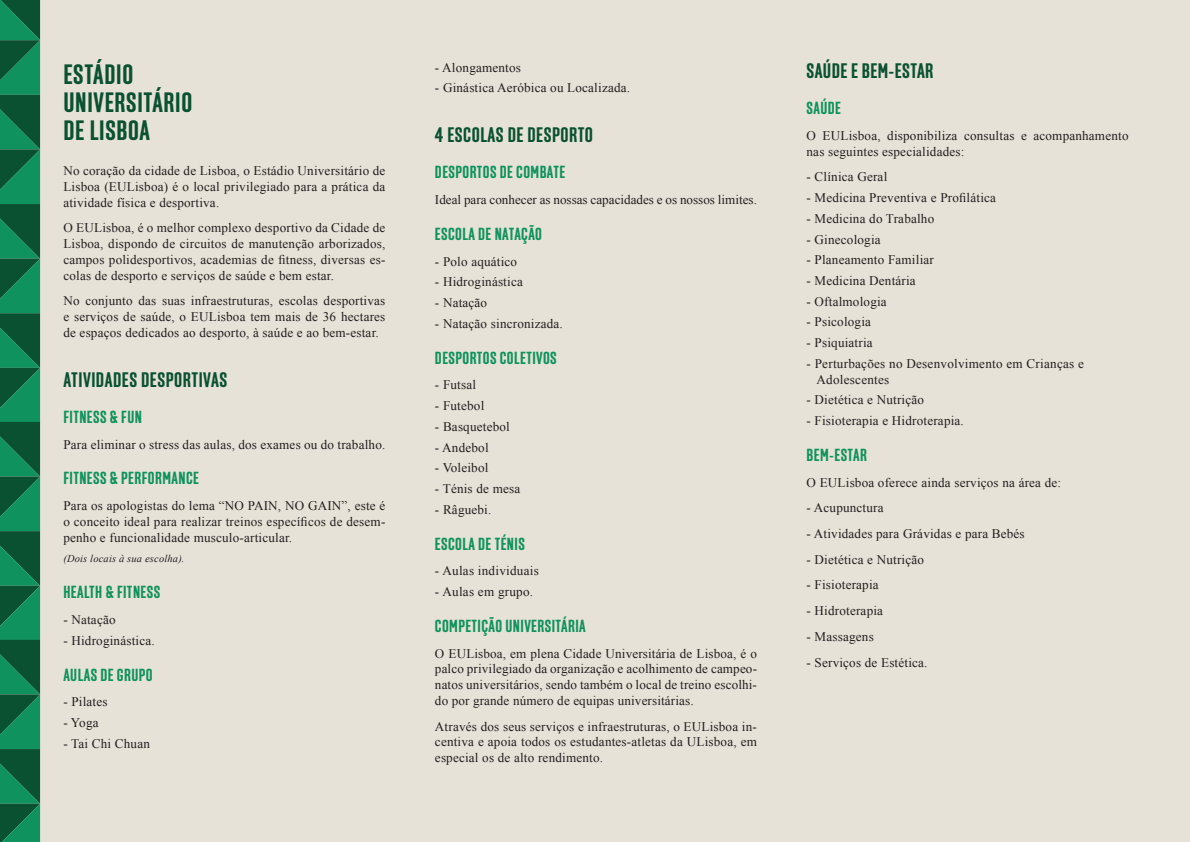
<style>
.page{position:relative;width:1190px;height:842px;background:#fff}
.page>*{position:absolute;margin:0;border:0;box-sizing:border-box;transform-origin:0 0}
.t1{font:700 28px/28px "Solido Compressed";letter-spacing:.025em;color:#0a5131}
.t2{font:700 21px "Solido Compressed";letter-spacing:.025em;color:#0a5131}
.t3{font:700 17.5px "Solido Compressed";letter-spacing:.025em;color:#0f925d}
.t4{font:13.12px/15.8px "Times New Roman";letter-spacing:.015em;color:#231f20;text-align:justify}
.t5{font:italic 10.5px "Times New Roman";letter-spacing:.015em;color:#231f20}
</style>
<div class="page">
<div style="left:0;top:0;width:1190px;height:841px;background:#e6e2d7"></div>
<svg style="left:0;top:0;width:40px;height:842px;background:#0d7247"></svg>
<h1 class="t1" style="left:63px;top:61px;width:130px">ESTÁDIO<br>UNIVERSITÁRIO<br>DE LISBOA</h1>
<p class="t4" style="left:63px;top:163px;width:323px">no coração da cidade de Lisboa, o Estádio Universitário de Lisboa (EULisboa) é o local privilegiado para a prática da atividade física e desportiva.</p>
<p class="t4" style="left:63px;top:220px;width:323px">O EULisboa, é o melhor complexo desportivo da cidade de Lisboa, dispondo de circuitos de manutenção arborizados, campos polidesportivos, academias de fitness, diversas es&shy;colas de desporto e serviços de saúde e bem estar.</p>
<p class="t4" style="left:63px;top:293px;width:323px">no conjunto das suas infraestruturas, escolas desportivas e serviços de saúde, o EULisboa tem mais de 36 hectares de espaços dedicados ao desporto, à saúde e ao bem-estar.</p>
<h2 class="t2" style="left:63px;top:368px;width:165px">ATIVIDADES DESPORTIVAS</h2>
<h3 class="t3" style="left:63px;top:407px;width:80px">FITNESS &amp; FUN</h3>
<p class="t4" style="left:63px;top:436px;width:323px">Para eliminar o stress das aulas, dos exames ou do trabalho.</p>
<h3 class="t3" style="left:63px;top:468px;width:137px">FITNESS &amp; PERFORMANCE</h3>
<p class="t4" style="left:63px;top:497px;width:323px">Para os apologistas do lema “NO PAIN, NO GAIN”, este é o conceito ideal para realizar treinos específicos de desem&shy;penho e funcionalidade musculo-articular.</p>
<p class="t5" style="left:63px;top:551px;width:123px">(Dois locais à sua escolha).</p>
<h3 class="t3" style="left:63px;top:582px;width:98px">HEALTH &amp; FITNESS</h3>
<p class="t4" style="left:63px;top:611px;width:54px">- natação</p>
<p class="t4" style="left:63px;top:632px;width:93px">- Hidroginástica.</p>
<h3 class="t3" style="left:63px;top:664px;width:91px">AULAS DE GRUPO</h3>
<p class="t4" style="left:63px;top:693px;width:46px">- Pilates</p>
<p class="t4" style="left:63px;top:714px;width:37px">- Yoga</p>
<p class="t4" style="left:63px;top:735px;width:88px">- tai chi chuan</p>
<p class="t4" style="left:435px;top:59px;width:88px">- Alongamentos</p>
<p class="t4" style="left:435px;top:80px;width:197px">- Ginástica Aeróbica ou Localizada.</p>
<h2 class="t2" style="left:435px;top:123px;width:160px">4 ESCOLAS DE DESPORTO</h2>
<h3 class="t3" style="left:435px;top:162px;width:132px">DESPORTOS DE COMBATE</h3>
<p class="t4" style="left:435px;top:191px;width:323px">Ideal para conhecer as nossas capacidades e os nossos limites.</p>
<h3 class="t3" style="left:435px;top:224px;width:109px">ESCOLA DE NATAÇÃO</h3>
<p class="t4" style="left:435px;top:253px;width:84px">- Polo aquático</p>
<p class="t4" style="left:435px;top:274px;width:89px">- Hidroginástica</p>
<p class="t4" style="left:435px;top:294px;width:54px">- natação</p>
<p class="t4" style="left:435px;top:315px;width:129px">- natação sincronizada.</p>
<h3 class="t3" style="left:435px;top:348px;width:123px">DESPORTOS COLETIVOS</h3>
<p class="t4" style="left:435px;top:377px;width:43px">- Futsal</p>
<p class="t4" style="left:435px;top:397px;width:51px">- Futebol</p>
<p class="t4" style="left:435px;top:418px;width:76px">- Basquetebol</p>
<p class="t4" style="left:435px;top:439px;width:55px">- Andebol</p>
<p class="t4" style="left:435px;top:459px;width:55px">- Voleibol</p>
<p class="t4" style="left:435px;top:480px;width:87px">- ténis de mesa</p>
<p class="t4" style="left:435px;top:501px;width:58px">- râguebi.</p>
<h3 class="t3" style="left:435px;top:533px;width:91px">ESCOLA DE TÉNIS</h3>
<p class="t4" style="left:435px;top:562px;width:105px">- Aulas individuais</p>
<p class="t4" style="left:435px;top:583px;width:100px">- Aulas em grupo.</p>
<h3 class="t3" style="left:435px;top:616px;width:152px">COMPETIÇÃO UNIVERSITÁRIA</h3>
<p class="t4" style="left:435px;top:645px;width:324px">O EULisboa, em plena cidade Universitária de Lisboa, é o palco privilegiado da organização e acolhimento de campeo&shy;natos universitários, sendo também o local de treino escolhi&shy;do por grande número de equipas universitárias.</p>
<p class="t4" style="left:435px;top:718px;width:323px">Através dos seus serviços e infraestruturas, o EULisboa in&shy;centiva e apoia todos os estudantes-atletas da ULisboa, em especial os de alto rendimento.</p>
<h2 class="t2" style="left:806px;top:59px;width:128px">SAÚDE E BEM-ESTAR</h2>
<h3 class="t3" style="left:806px;top:98px;width:36px">SAÚDE</h3>
<p class="t4" style="left:806px;top:127px;width:324px">O EULisboa, disponibiliza consultas e acompanhamento nas seguintes especialidades:</p>
<p class="t4" style="left:806px;top:169px;width:82px">- clínica Geral</p>
<p class="t4" style="left:806px;top:189px;width:191px">- Medicina Preventiva e Profilática</p>
<p class="t4" style="left:806px;top:210px;width:129px">- Medicina do trabalho</p>
<p class="t4" style="left:806px;top:231px;width:76px">- Ginecologia</p>
<p class="t4" style="left:806px;top:252px;width:129px">- Planeamento Familiar</p>
<p class="t4" style="left:806px;top:272px;width:111px">- Medicina Dentária</p>
<p class="t4" style="left:806px;top:293px;width:82px">- Oftalmologia</p>
<p class="t4" style="left:806px;top:314px;width:66px">- Psicologia</p>
<p class="t4" style="left:806px;top:334px;width:68px">- Psiquiatria</p>
<p class="t4" style="left:816px;top:355px;width:269px;text-indent:-10px">- Perturbações no Desenvolvimento em crianças e<br>Adolescentes</p>
<p class="t4" style="left:806px;top:392px;width:119px">- Dietética e nutrição</p>
<p class="t4" style="left:806px;top:412px;width:159px">- Fisioterapia e Hidroterapia.</p>
<h3 class="t3" style="left:806px;top:445px;width:62px">BEM-ESTAR</h3>
<p class="t4" style="left:806px;top:474px;width:256px">O EULisboa oferece ainda serviços na área de:</p>
<p class="t4" style="left:806px;top:500px;width:79px">- Acupunctura</p>
<p class="t4" style="left:806px;top:525px;width:220px">- Atividades para Grávidas e para Bebés</p>
<p class="t4" style="left:806px;top:551px;width:119px">- Dietética e nutrição</p>
<p class="t4" style="left:806px;top:577px;width:74px">- Fisioterapia</p>
<p class="t4" style="left:806px;top:602px;width:78px">- Hidroterapia</p>
<p class="t4" style="left:806px;top:628px;width:69px">- Massagens</p>
<p class="t4" style="left:806px;top:654px;width:122px">- Serviços de Estética.</p>
</div>
